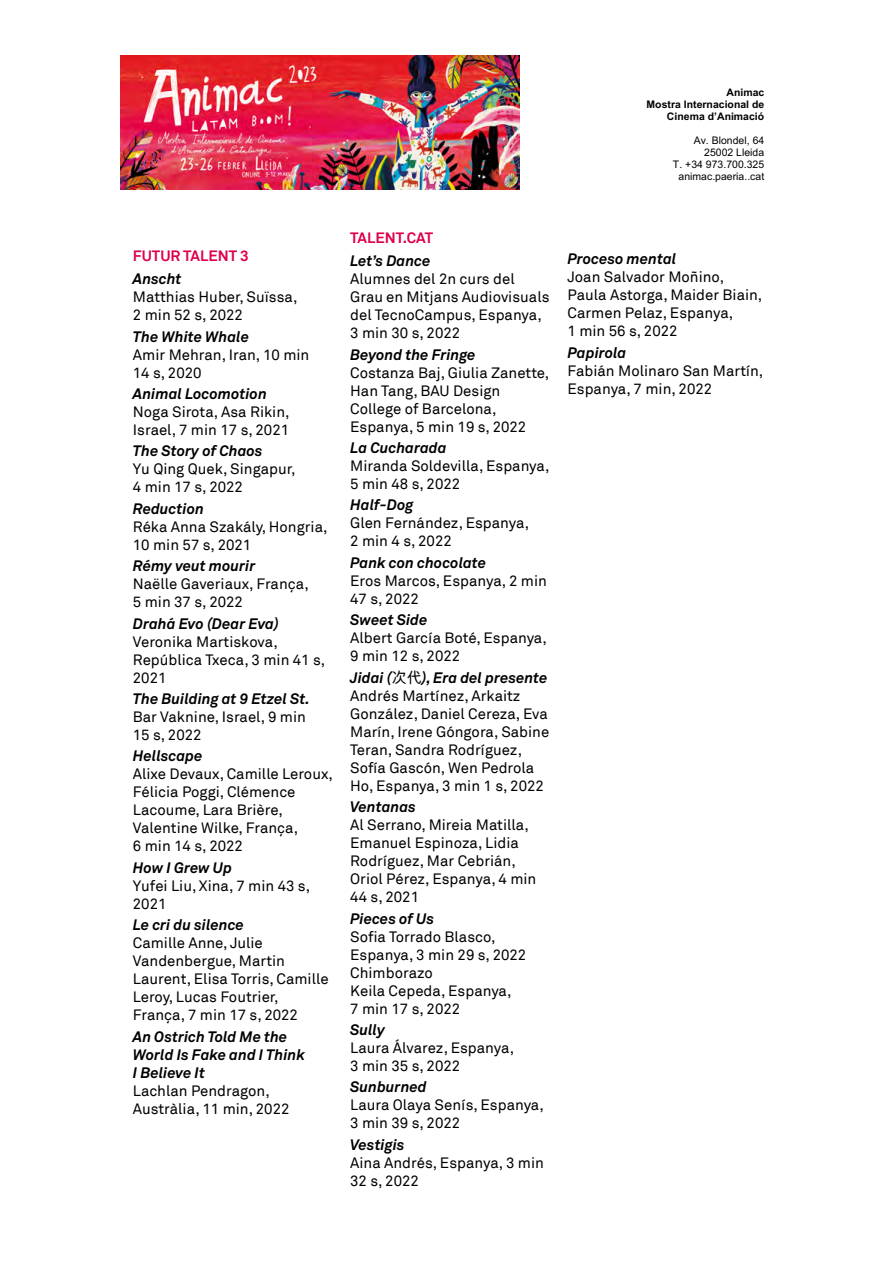
<style>
.page{position:relative;width:893px;height:1263px;background:#fff}
.page>*{position:absolute;margin:0;border:0;box-sizing:border-box;transform-origin:0 0}
.t1{font:15px/18px "Akkurat";color:#000}
.t2{font:italic 700 15px/18px "Akkurat Pro";color:#000}
.t3{font:700 15px "Akkurat";color:#de004a}
.t4{font:10.5px/12.1px "Arial";letter-spacing:.005em;color:#000;text-align:right}
.t5{font:700 10.5px/12px "Arial";letter-spacing:.005em;color:#000;text-align:right}
.s1{font-family:"Arial Unicode MS";font-weight:400;font-style:normal}
</style>
<div class="page">
<img style="left:120px;top:55px;width:400px;height:135px">
<p class="t5" style="left:646px;top:86px;width:119px">Animac<br>Mostra Internacional de<br>Cinema d’Animació</p>
<p class="t4" style="left:673px;top:134px;width:93px">Av. Blondel, 64<br>25002 Lleida<br>T. +34 973.700.325 animac.paeria..cat</p>
<p class="t3" style="left:133px;top:246px;width:117px">FUTUR TALENT 3</p>
<p class="t2" style="left:133px;top:270px;width:50px">Anscht</p>
<p class="t1" style="left:133px;top:288px;width:166px">Matthias Huber, Suïssa,<br>2 min 52 s, 2022</p>
<p class="t2" style="left:133px;top:327px;width:118px">The White Whale</p>
<p class="t1" style="left:133px;top:346px;width:178px">Amir Mehran, Iran, 10 min<br>14 s, 2020</p>
<p class="t2" style="left:133px;top:385px;width:136px">Animal Locomotion</p>
<p class="t1" style="left:133px;top:403px;width:158px">Noga Sirota, Asa Rikin,<br>Israel, 7 min 17 s, 2021</p>
<p class="t2" style="left:133px;top:442px;width:131px">The Story of Chaos</p>
<p class="t1" style="left:133px;top:460px;width:164px">Yu Qing Quek, Singapur,<br>4 min 17 s, 2022</p>
<p class="t2" style="left:133px;top:500px;width:73px">Reduction</p>
<p class="t1" style="left:133px;top:518px;width:196px">Réka Anna Szakály, Hongria,<br>10 min 57 s, 2021</p>
<p class="t2" style="left:133px;top:557px;width:124px">Rémy veut mourir</p>
<p class="t1" style="left:133px;top:575px;width:177px">Naëlle Gaveriaux, França,<br>5 min 37 s, 2022</p>
<p class="t2" style="left:133px;top:614px;width:148px">Drahá Evo (Dear Eva)</p>
<p class="t1" style="left:133px;top:633px;width:194px">Veronika Martiskova,<br>República Txeca, 3 min 41 s,<br>2021</p>
<p class="t2" style="left:133px;top:690px;width:178px">The Building at 9 Etzel St.</p>
<p class="t1" style="left:133px;top:708px;width:175px">Bar Vaknine, Israel, 9 min<br>15 s, 2022</p>
<p class="t2" style="left:133px;top:747px;width:71px">Hellscape</p>
<p class="t1" style="left:133px;top:766px;width:202px">Alixe Devaux, Camille Leroux,<br>Félicia Poggi, Clémence<br>Lacoume, Lara Brière,<br>Valentine Wilke, França,<br>6 min 14 s, 2022</p>
<p class="t2" style="left:133px;top:859px;width:101px">How I Grew Up</p>
<p class="t1" style="left:133px;top:877px;width:179px">Yufei Liu, Xina, 7 min 43 s,<br>2021</p>
<p class="t2" style="left:133px;top:916px;width:113px">Le cri du silence</p>
<p class="t1" style="left:133px;top:934px;width:197px">Camille Anne, Julie<br>Vandenbergue, Martin<br>Laurent, Elisa Torris, Camille<br>Leroy, Lucas Foutrier,<br>França, 7 min 17 s, 2022</p>
<p class="t2" style="left:133px;top:1027px;width:174px">An Ostrich Told Me the<br>World Is Fake and I Think<br>I Believe It</p>
<p class="t1" style="left:133px;top:1082px;width:158px">Lachlan Pendragon,<br>Austràlia, 11 min, 2022</p>
<p class="t3" style="left:350px;top:228px;width:84px">TALENT.CAT</p>
<p class="t2" style="left:350px;top:252px;width:82px">Let’s Dance</p>
<p class="t1" style="left:350px;top:270px;width:201px">Alumnes del 2n curs del<br>Grau en Mitjans Audiovisuals del TecnoCampus, Espanya,<br>3 min 30 s, 2022</p>
<p class="t2" style="left:350px;top:345px;width:127px">Beyond the Fringe</p>
<p class="t1" style="left:350px;top:364px;width:201px">Costanza Baj, Giulia Zanette,<br>Han Tang, BAU Design<br>College of Barcelona,<br>Espanya, 5 min 19 s, 2022</p>
<p class="t2" style="left:350px;top:439px;width:98px">La Cucharada</p>
<p class="t1" style="left:350px;top:457px;width:201px">Miranda Soldevilla, Espanya,<br>5 min 48 s, 2022</p>
<p class="t2" style="left:350px;top:496px;width:65px">Half-Dog</p>
<p class="t1" style="left:350px;top:515px;width:180px">Glen Fernández, Espanya,<br>2 min 4 s, 2022</p>
<p class="t2" style="left:350px;top:554px;width:137px">Pank con chocolate</p>
<p class="t1" style="left:350px;top:572px;width:198px">Eros Marcos, Espanya, 2 min<br>47 s, 2022</p>
<p class="t2" style="left:350px;top:611px;width:79px">Sweet Side</p>
<p class="t1" style="left:350px;top:629px;width:198px">Albert García Boté, Espanya,<br>9 min 12 s, 2022</p>
<p class="t2" style="left:350px;top:668px;width:199px">Jidai (<span class="s1">次代</span>), Era del presente</p>
<p class="t1" style="left:350px;top:687px;width:201px">Andrés Martínez, Arkaitz<br>González, Daniel Cereza, Eva<br>Marín, Irene Góngora, Sabine<br>Teran, Sandra Rodríguez,<br>Sofía Gascón, Wen Pedrola<br>Ho, Espanya, 3 min 1 s, 2022</p>
<p class="t2" style="left:350px;top:798px;width:67px">Ventanas</p>
<p class="t1" style="left:350px;top:816px;width:188px">Al Serrano, Mireia Matilla,<br>Emanuel Espinoza, Lidia<br>Rodríguez, Mar Cebrián,<br>Oriol Pérez, Espanya, 4 min<br>44 s, 2021</p>
<p class="t2" style="left:350px;top:909px;width:86px">Pieces of Us</p>
<p class="t1" style="left:350px;top:928px;width:178px">Sofia Torrado Blasco,<br>Espanya, 3 min 29 s, 2022<br>Chimborazo<br>Keila Cepeda, Espanya,<br>7 min 17 s, 2022</p>
<p class="t2" style="left:350px;top:1021px;width:36px">Sully</p>
<p class="t1" style="left:350px;top:1039px;width:165px">Laura Álvarez, Espanya,<br>3 min 35 s, 2022</p>
<p class="t2" style="left:350px;top:1078px;width:78px">Sunburned</p>
<p class="t1" style="left:350px;top:1096px;width:195px">Laura Olaya Senís, Espanya,<br>3 min 39 s, 2022</p>
<p class="t2" style="left:350px;top:1135px;width:56px">Vestigis</p>
<p class="t1" style="left:350px;top:1154px;width:195px">Aina Andrés, Espanya, 3 min<br>32 s, 2022</p>
<p class="t2" style="left:567px;top:250px;width:110px">Proceso mental</p>
<p class="t1" style="left:567px;top:268px;width:196px">Joan Salvador Moñino,<br>Paula Astorga, Maider Biain,<br>Carmen Pelaz, Espanya,<br>1 min 56 s, 2022</p>
<p class="t2" style="left:567px;top:343px;width:60px">Papirola</p>
<p class="t1" style="left:567px;top:362px;width:197px">Fabián Molinaro San Martín,<br>Espanya, 7 min, 2022</p>
</div>
